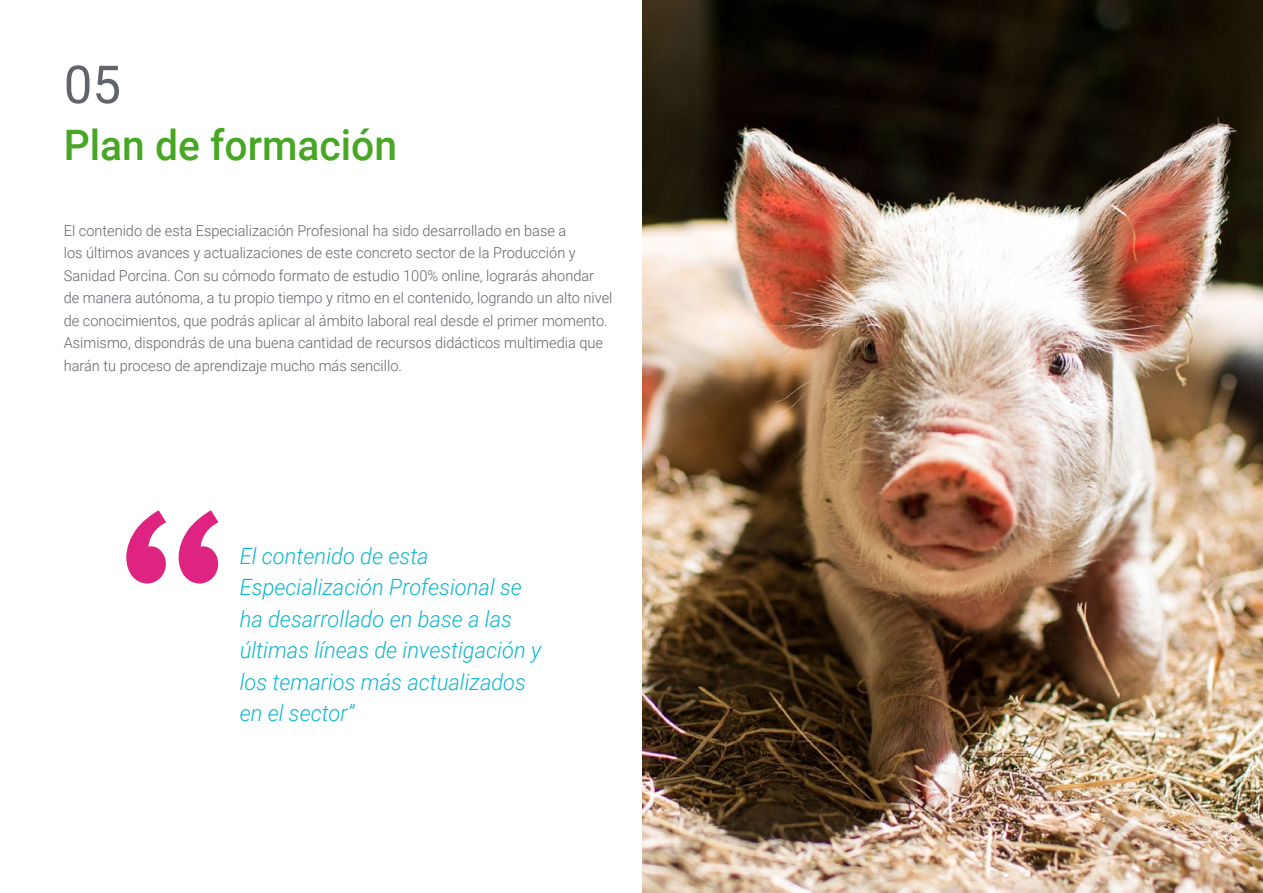
<style>
.page{position:relative;width:1263px;height:893px;background:#fff}
.page>*{position:absolute;margin:0;border:0;box-sizing:border-box;transform-origin:0 0}
.t1{font:52.5px "Roboto";color:#61646a}
.t2{font:500 42px "Roboto";color:#48a625}
.t3{font:italic 300 22.5px/31.5px "Roboto";color:#0fb6cf}
.t4{font:300 15px/22.5px "Roboto";color:#61646a}
</style>
<div class="page">
<svg style="left:126px;top:510px;width:92px;height:73px"></svg>
<img style="left:642px;top:0;width:621px;height:893px">
<h1 class="t1" style="left:64px;top:48px;width:59px">05</h1>
<h2 class="t2" style="left:64px;top:115px;width:335px">Plan de formación</h2>
<p class="t4" style="left:64px;top:218px;width:550px">El contenido de esta Especialización Profesional ha sido desarrollado en base a<br>los últimos avances y actualizaciones de este concreto sector de la Producción y Sanidad Porcina. Con su cómodo formato de estudio 100% online, lograrás ahondar de manera autónoma, a tu propio tiempo y ritmo en el contenido, logrando un alto nivel de conocimientos, que podrás aplicar al ámbito laboral real desde el primer momento.<br>Asimismo, dispondrás de una buena cantidad de recursos didácticos multimedia que harán tu proceso de aprendizaje mucho más sencillo.</p>
<h3 class="t3" style="left:240px;top:539px;width:303px">El contenido de esta<br>Especialización Profesional se ha desarrollado en base a las últimas líneas de investigación y los temarios más actualizados en el sector”</h3>
</div>
